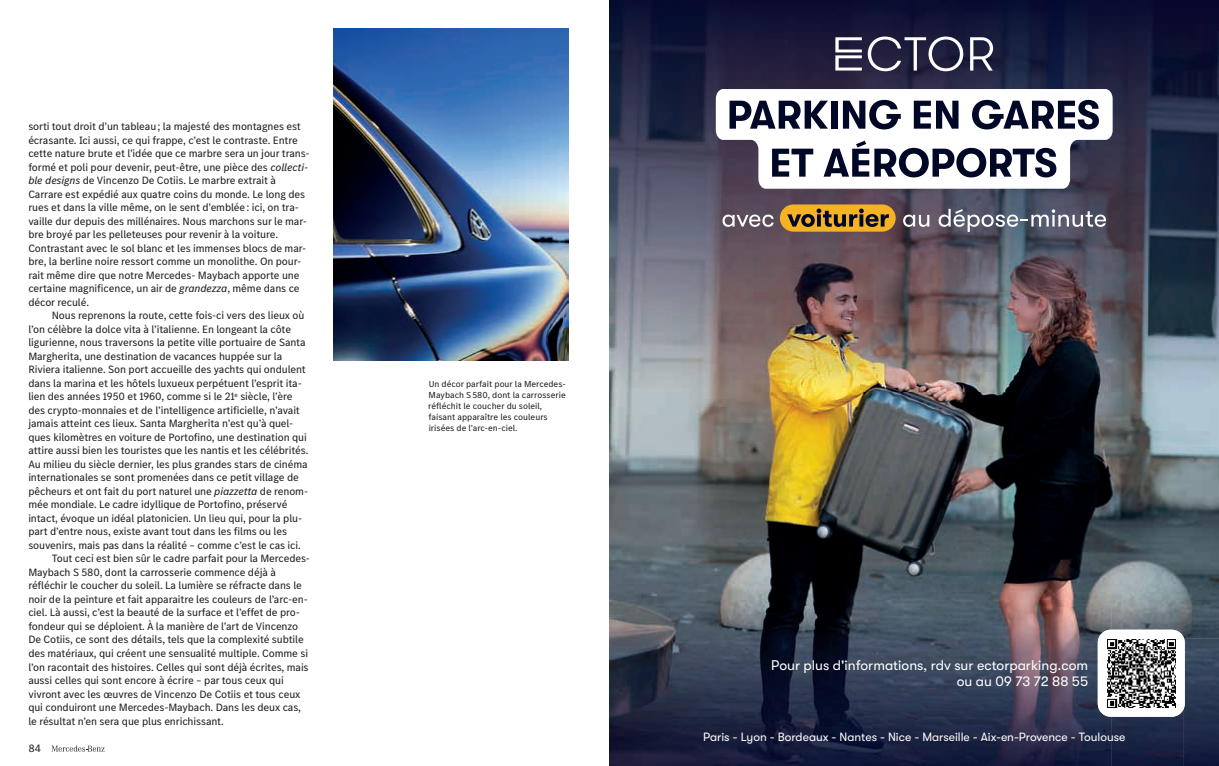
<style>
.page{position:relative;width:1219px;height:766px;background:#fff}
.page>*{position:absolute;margin:0;border:0;box-sizing:border-box;transform-origin:0 0}
.t1{font:14px/16px "GT Walsheim";color:#fff;text-align:right}
.t2{font:12px "GT Walsheim";color:#fff}
.t3{font:11px/13.5px "MB Corpo S Text";letter-spacing:-.01em;color:#231f20}
.t4{font:9px/11px "MB Corpo S Text";color:#231f20}
.s1{font-style:italic}
</style>
<div class="page">
<img style="left:334px;top:28px;width:234px;height:332px">
<svg style="left:51px;top:745px;width:54px;height:6px"></svg>
<img style="left:609px;top:0;width:610px;height:606px">
<svg style="left:835px;top:37px;width:27px;height:33px"></svg>
<svg style="left:868px;top:37px;width:125px;height:34px"></svg>
<svg style="left:716px;top:89px;width:397px;height:100px"></svg>
<svg style="left:729px;top:101px;width:99px;height:28px"></svg>
<div style="left:831px;top:101px;width:6px;height:28px;background:#000727"></div>
<svg style="left:843px;top:100px;width:58px;height:29px"></svg>
<svg style="left:914px;top:101px;width:44px;height:28px"></svg>
<svg style="left:972px;top:100px;width:127px;height:29px"></svg>
<svg style="left:772px;top:149px;width:41px;height:28px"></svg>
<svg style="left:824px;top:141px;width:232px;height:36px"></svg>
<div style="left:780px;top:204px;width:116px;height:27px;background:#f5b225;border-radius:14px"></div>
<svg style="left:722px;top:214px;width:52px;height:13px"></svg>
<svg style="left:787px;top:208px;width:102px;height:19px"></svg>
<svg style="left:903px;top:214px;width:26px;height:13px"></svg>
<svg style="left:939px;top:209px;width:167px;height:23px"></svg>
<img style="left:609px;top:606px;width:502px;height:159px">
<img style="left:1111px;top:606px;width:108px;height:32px">
<img style="left:1183px;top:638px;width:36px;height:127px">
<img style="left:1111px;top:711px;width:72px;height:54px">
<div style="left:1098px;top:629px;width:87px;height:87px;background:#fff;border-radius:13px"></div>
<img style="left:1107px;top:639px;width:69px;height:69px">
<p class="t3" style="left:28px;top:119px;width:283px">sorti tout droit d’un tableau ; la majesté des montagnes est écrasante. Ici aussi, ce qui frappe, c’est le contraste. Entre cette nature brute et l’idée que ce marbre sera un jour trans&shy;formé et poli pour devenir, peut-être, une pièce des <span class="s1">collecti&shy;ble designs</span> de Vincenzo De Cotiis. Le marbre extrait à Carrare est expédié aux quatre coins du monde. Le long des rues et dans la ville même, on le sent d’emblée : ici, on tra&shy;vaille dur depuis des millénaires. Nous marchons sur le mar&shy;bre broyé par les pelleteuses pour revenir à la voiture.<br>Contrastant avec le sol blanc et les immenses blocs de mar&shy;bre, la berline noire ressort comme un monolithe. On pour&shy;rait même dire que notre Mercedes- Maybach apporte une certaine magnificence, un air de <span class="s1">grandezza</span>, même dans ce décor reculé.</p>
<p class="t3" style="left:52px;top:308px;width:254px">Nous reprenons la route, cette fois-ci vers des lieux où</p>
<p class="t3" style="left:28px;top:322px;width:264px">l’on célèbre la dolce vita à l’italienne. En longeant la côte</p>
<p class="t3" style="left:28px;top:335px;width:279px">ligurienne, nous traversons la petite ville portuaire de Santa</p>
<p class="t3" style="left:28px;top:349px;width:255px">Margherita, une destination de vacances huppée sur la</p>
<p class="t3" style="left:28px;top:362px;width:279px">Riviera italienne. Son port accueille des yachts qui ondulent</p>
<p class="t3" style="left:28px;top:376px;width:275px">dans la marina et les hôtels luxueux perpétuent l’esprit ita-</p>
<p class="t3" style="left:28px;top:389px;width:266px">lien des années 1950 et 1960, comme si le 21<sup>e</sup> siècle, l’ère</p>
<p class="t3" style="left:28px;top:403px;width:273px">des crypto-monnaies et de l’intelligence artificielle, n’avait</p>
<p class="t3" style="left:28px;top:416px;width:267px">jamais atteint ces lieux. Santa Margherita n’est qu’à quel-</p>
<p class="t3" style="left:28px;top:430px;width:280px">ques kilomètres en voiture de Portofino, une destination qui</p>
<p class="t3" style="left:28px;top:443px;width:282px">attire aussi bien les touristes que les nantis et les célébrités.</p>
<p class="t3" style="left:28px;top:457px;width:281px">Au milieu du siècle dernier, les plus grandes stars de cinéma</p>
<p class="t3" style="left:28px;top:470px;width:272px">internationales se sont promenées dans ce petit village de</p>
<p class="t3" style="left:28px;top:484px;width:281px">pêcheurs et ont fait du port naturel une <span class="s1">piazzetta</span> de renom-</p>
<p class="t3" style="left:28px;top:497px;width:261px">mée mondiale. Le cadre idyllique de Portofino, préservé</p>
<p class="t3" style="left:28px;top:511px;width:275px">intact, évoque un idéal platonicien. Un lieu qui, pour la plu-</p>
<p class="t3" style="left:28px;top:524px;width:260px">part d’entre nous, existe avant tout dans les films ou les</p>
<p class="t3" style="left:28px;top:538px;width:274px">souvenirs, mais pas dans la réalité – comme c’est le cas ici.</p>
<p class="t3" style="left:52px;top:551px;width:260px">Tout ceci est bien sûr le cadre parfait pour la Mercedes-</p>
<p class="t3" style="left:28px;top:565px;width:249px">Maybach S 580, dont la carrosserie commence déjà à</p>
<p class="t3" style="left:28px;top:578px;width:275px">réfléchir le coucher du soleil. La lumière se réfracte dans le</p>
<p class="t3" style="left:28px;top:592px;width:281px">noir de la peinture et fait apparaitre les couleurs de l’arc-en-</p>
<p class="t3" style="left:28px;top:605px;width:273px">ciel. Là aussi, c’est la beauté de la surface et l’effet de pro-</p>
<p class="t3" style="left:28px;top:619px;width:271px">fondeur qui se déploient. À la manière de l’art de Vincenzo</p>
<p class="t3" style="left:28px;top:632px;width:277px">De Cotiis, ce sont des détails, tels que la complexité subtile</p>
<p class="t3" style="left:28px;top:646px;width:281px">des matériaux, qui créent une sensualité multiple. Comme si</p>
<p class="t3" style="left:28px;top:659px;width:282px">l’on racontait des histoires. Celles qui sont déjà écrites, mais</p>
<p class="t3" style="left:28px;top:673px;width:257px">aussi celles qui sont encore à écrire – par tous ceux qui</p>
<p class="t3" style="left:28px;top:686px;width:274px">vivront avec les œuvres de Vincenzo De Cotiis et tous ceux</p>
<p class="t3" style="left:28px;top:700px;width:274px">qui conduiront une Mercedes-Maybach. Dans les deux cas,</p>
<p class="t3" style="left:28px;top:713px;width:197px">le résultat n’en sera que plus enrichissant.</p>
<p class="t3" style="left:28px;top:740px;width:14px">84</p>
<p class="t4" style="left:428px;top:378px;width:139px">Un décor parfait pour la Mercedes-<br>Maybach S 580, dont la carrosserie réfléchit le coucher du soleil, faisant apparaître les couleurs irisées de l’arc-en-ciel.</p>
<p class="t1" style="left:771px;top:657px;width:318px">Pour plus d'informations, rdv sur ectorparking.com ou au 09 73 72 88 55</p>
<p class="t2" style="left:703px;top:730px;width:424px">Paris - Lyon - Bordeaux - Nantes - Nice - Marseille - Aix-en-Provence - Toulouse</p>
</div>
